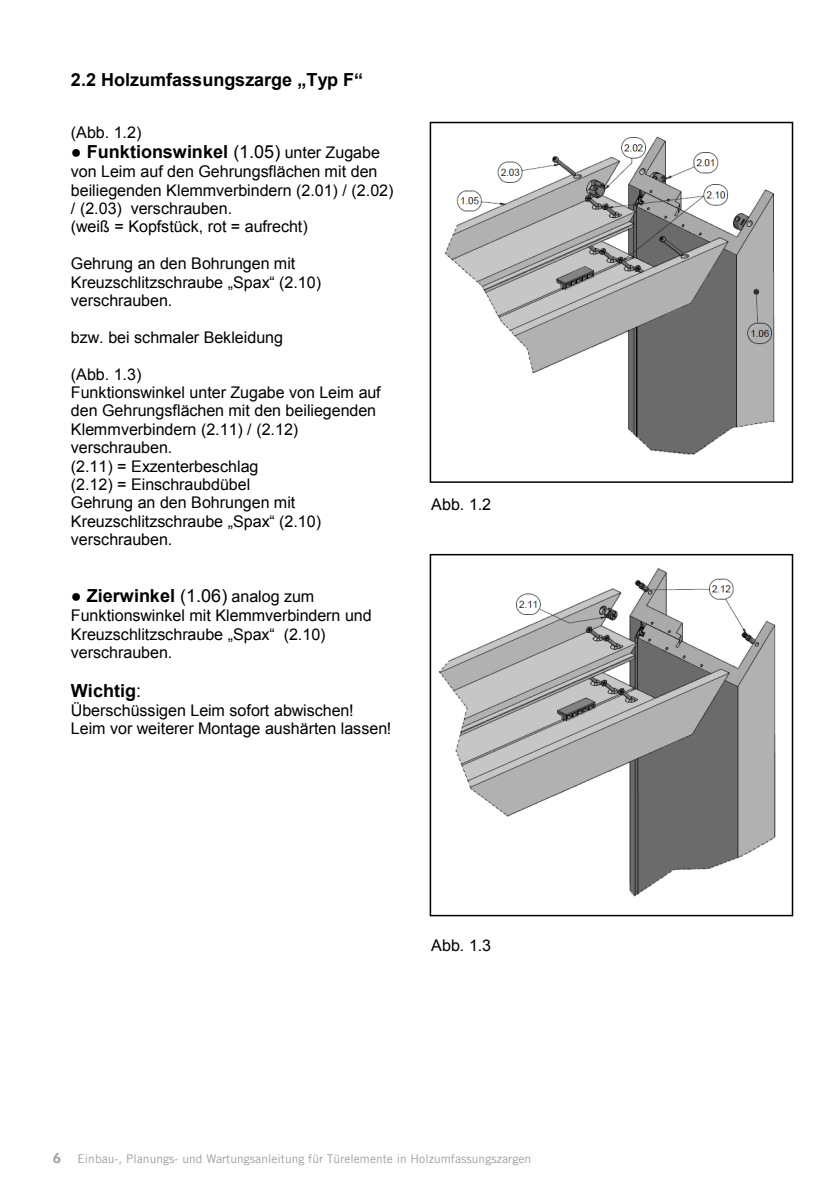
<style>
.page{position:relative;width:840px;height:1191px;background:#fff}
.page>*{position:absolute;margin:0;border:0;box-sizing:border-box;transform-origin:0 0}
.t1{font:700 18px "Arial";color:#000}
.t2{font:16px/18.4px "Arial";letter-spacing:-.005em;color:#000}
.Vectora_roman_7pt_3{font:700 14px "Vectora Com";color:#9d9fa2}
.Vectora_roman_7_25pt{font:12px "Trade Gothic LT";letter-spacing:.005em;color:#9d9fa2}
.s1{font-weight:400}
.s2{font-weight:400;font-size:16px}
</style>
<div class="page">
<img style="left:444px;top:136px;width:331px;height:319px">
<div style="left:429px;top:122px;width:363px;height:361px;border:2px solid #000"></div>
<img style="left:438px;top:568px;width:338px;height:329px">
<div style="left:429px;top:554px;width:363px;height:362px;border:2px solid #000"></div>
<p class="t1" style="left:71px;top:68px;width:293px">2.2 Holzumfassungszarge „Typ F“</p>
<p class="t2" style="left:71px;top:124px;width:72px">(Abb. 1.2)</p>
<p class="t1" style="left:71px;top:140px;width:310px">● Funktionswinkel <span class="s1">(1.05)</span> <span class="s2">unter Zugabe</span></p>
<p class="t2" style="left:71px;top:162px;width:324px">von Leim auf den Gehrungsflächen mit den beiliegenden Klemmverbindern (2.01) / (2.02) / (2.03) verschrauben.<br>(weiß = Kopfstück, rot = aufrecht)</p>
<p class="t2" style="left:71px;top:255px;width:251px">Gehrung an den Bohrungen mit<br>Kreuzschlitzschraube „Spax“ (2.10) verschrauben.</p>
<p class="t2" style="left:71px;top:328px;width:213px">bzw. bei schmaler Bekleidung</p>
<p class="t2" style="left:71px;top:365px;width:311px">(Abb. 1.3)<br>Funktionswinkel unter Zugabe von Leim auf den Gehrungsflächen mit den beiliegenden<br>Klemmverbindern (2.11) / (2.12) verschrauben.<br>(2.11) = Exzenterbeschlag<br>(2.12) = Einschraubdübel<br>Gehrung an den Bohrungen mit<br>Kreuzschlitzschraube „Spax“ (2.10) verschrauben.</p>
<p class="t1" style="left:71px;top:584px;width:245px">● Zierwinkel <span class="s1">(1.06)</span> <span class="s2">analog zum</span></p>
<p class="t2" style="left:71px;top:606px;width:302px">Funktionswinkel mit Klemmverbindern und<br>Kreuzschlitzschraube „Spax“ (2.10) verschrauben.</p>
<p class="t1" style="left:71px;top:678px;width:72px">Wichtig<span class="s1">:</span></p>
<p class="t2" style="left:71px;top:701px;width:321px">Überschüssigen Leim sofort abwischen!<br>Leim vor weiterer Montage aushärten lassen!</p>
<p class="t2" style="left:431px;top:495px;width:61px">Abb. 1.2</p>
<p class="t2" style="left:431px;top:936px;width:61px">Abb. 1.3</p>
<p class="Vectora_roman_7pt_3" style="left:53px;top:1149px;width:10px">6</p>
<p class="Vectora_roman_7_25pt" style="left:77px;top:1151px;width:455px">Einbau-, Planungs- und Wartungsanleitung für Türelemente in Holzumfassungszargen</p>
</div>
